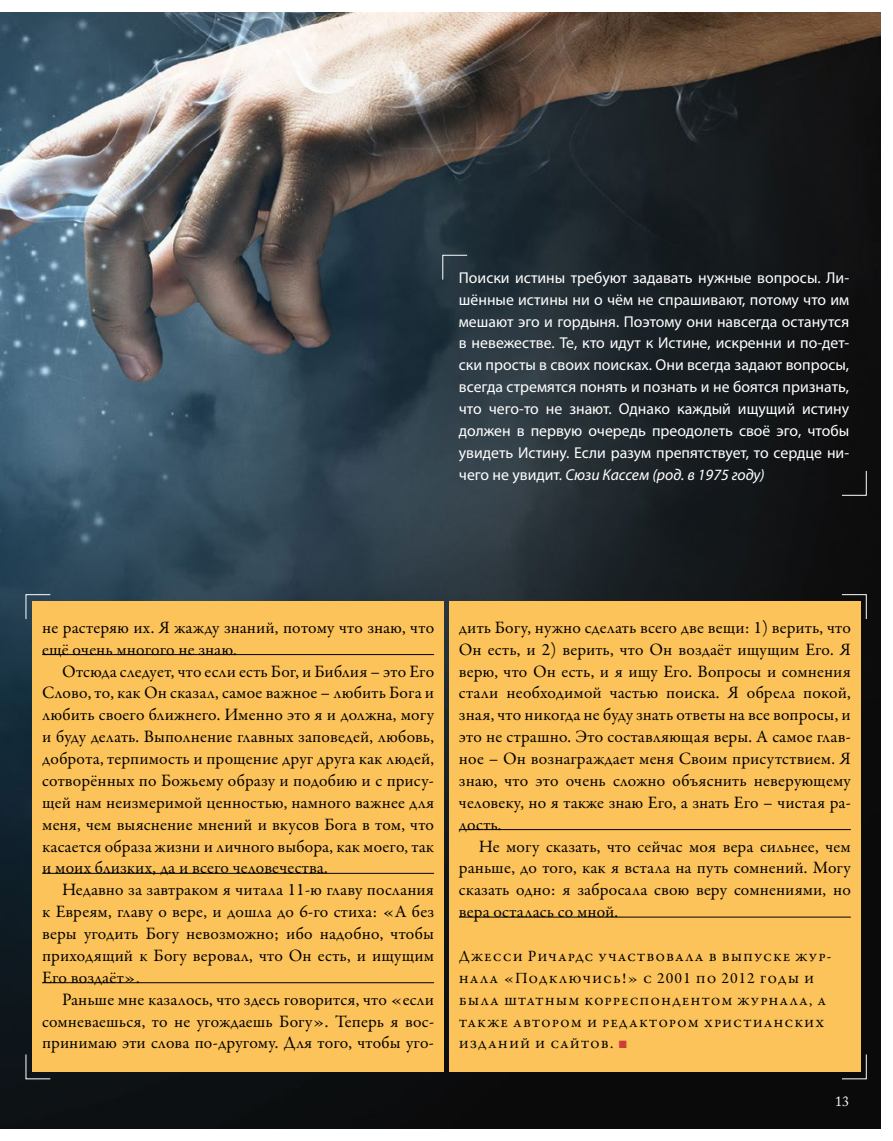
<style>
.page{position:relative;width:893px;height:1141px;background:#fff}
.page>*{position:absolute;margin:0;border:0;box-sizing:border-box;transform-origin:0 0}
.t1{font:17.5px/21.9px "Garamond Premr Pro";letter-spacing:.01em;color:#000;text-align:justify}
.t2{font:15.75px/21.9px "Myriad Pro";color:#fff;text-align:justify}
.t3{font:15.75px/21.9px "Garamond Premr Pro";letter-spacing:.17em;color:#000}
.t4{font:14px "Adobe Caslon Pro";color:#fff}
.s1{font-style:italic}
.s2{font-family:"Arial";color:#cf3e39}
</style>
<div class="page">
<img style="left:0;top:12px;width:881px;height:1117px">
<div style="left:449px;top:602px;width:412px;height:470px;background:#fcc35a"></div>
<div style="left:32px;top:602px;width:412px;height:470px;background:#fcc35a"></div>
<hr style="left:42px;top:654px;width:392px;height:1px;background:#000">
<hr style="left:42px;top:873px;width:392px;height:1px;background:#000">
<hr style="left:42px;top:982px;width:392px;height:1px;background:#000">
<hr style="left:459px;top:829px;width:392px;height:1px;background:#000">
<hr style="left:459px;top:917px;width:392px;height:1px;background:#000">
<svg style="left:442px;top:254px;width:26px;height:26px"></svg>
<svg style="left:841px;top:470px;width:26px;height:26px"></svg>
<svg style="left:25px;top:594px;width:26px;height:26px"></svg>
<svg style="left:841px;top:1054px;width:26px;height:26px"></svg>
<svg style="left:25px;top:1054px;width:26px;height:26px"></svg>
<svg style="left:841px;top:594px;width:26px;height:26px"></svg>
<p class="t2" style="left:459px;top:266px;width:392px">Поиски истины требуют задавать нужные вопросы. Ли&shy;шённые истины ни о чём не спрашивают, потому что им мешают эго и гордыня. Поэтому они навсегда останутся в невежестве. Те, кто идут к Истине, искренни и по-дет&shy;ски просты в своих поисках. Они всегда задают вопросы, всегда стремятся понять и познать и не боятся признать, что чего-то не знают. Однако каждый ищущий истину должен в первую очередь преодолеть своё эго, чтобы увидеть Истину. Если разум препятствует, то сердце ни&shy;чего не увидит. <span class="s1">Сюзи Кассем (род. в 1975 году)</span></p>
<p class="t1" style="left:42px;top:617px;width:393px">не растеряю их. Я жажду знаний, потому что знаю, что ещё очень многого не знаю.</p>
<p class="t1" style="left:42px;top:661px;width:394px;text-indent:20px">Отсюда следует, что если есть Бог, и Библия – это Его Слово, то, как Он сказал, самое важное – любить Бога и любить своего ближнего. Именно это я и должна, могу и буду делать. Выполнение главных заповедей, любовь, доброта, терпимость и прощение друг друга как людей, сотворённых по Божьему образу и подобию и с прису&shy;щей нам неизмеримой ценностью, намного важнее для меня, чем выяснение мнений и вкусов Бога в том, что касается образа жизни и личного выбора, как моего, так и моих близких, да и всего человечества.</p>
<p class="t1" style="left:42px;top:879px;width:394px;text-indent:20px">Недавно за завтраком я читала 11-ю главу послания к Евреям, главу о вере, и дошла до 6-го стиха: «А без веры угодить Богу невозможно; ибо надобно, чтобы приходящий к Богу веровал, что Он есть, и ищущим Его воздаёт».</p>
<p class="t1" style="left:42px;top:989px;width:393px;text-indent:20px">Раньше мне казалось, что здесь говорится, что «если сомневаешься, то не угождаешь Богу». Теперь я вос&shy;принимаю эти слова по-другому. Для того, чтобы уго-</p>
<p class="t1" style="left:459px;top:617px;width:393px">дить Богу, нужно сделать всего две вещи: 1) верить, что Он есть, и 2) верить, что Он воздаёт ищущим Его. Я верю, что Он есть, и я ищу Его. Вопросы и сомнения стали необходимой частью поиска. Я обрела покой, зная, что никогда не буду знать ответы на все вопросы, и это не страшно. Это составляющая веры. А самое глав&shy;ное – Он вознаграждает меня Своим присутствием. Я знаю, что это очень сложно объяснить неверующему человеку, но я также знаю Его, а знать Его – чистая ра&shy;дость.</p>
<p class="t1" style="left:459px;top:836px;width:393px;text-indent:20px">Не могу сказать, что сейчас моя вера сильнее, чем раньше, до того, как я встала на путь сомнений. Могу сказать одно: я забросала свою веру сомнениями, но вера осталась со мной.</p>
<p class="t3" style="left:459px;top:945px;width:374px">Джесси Ричардс участвовала в выпуске жур&shy;нала «Подключись!» с 2001 по 2012 годы и была штатным корреспондентом журнала, а также автором и редактором христианских изданий и сайтов. <span class="s2">■</span></p>
<p class="t4" style="left:835px;top:1093px;width:15px">13</p>
</div>
